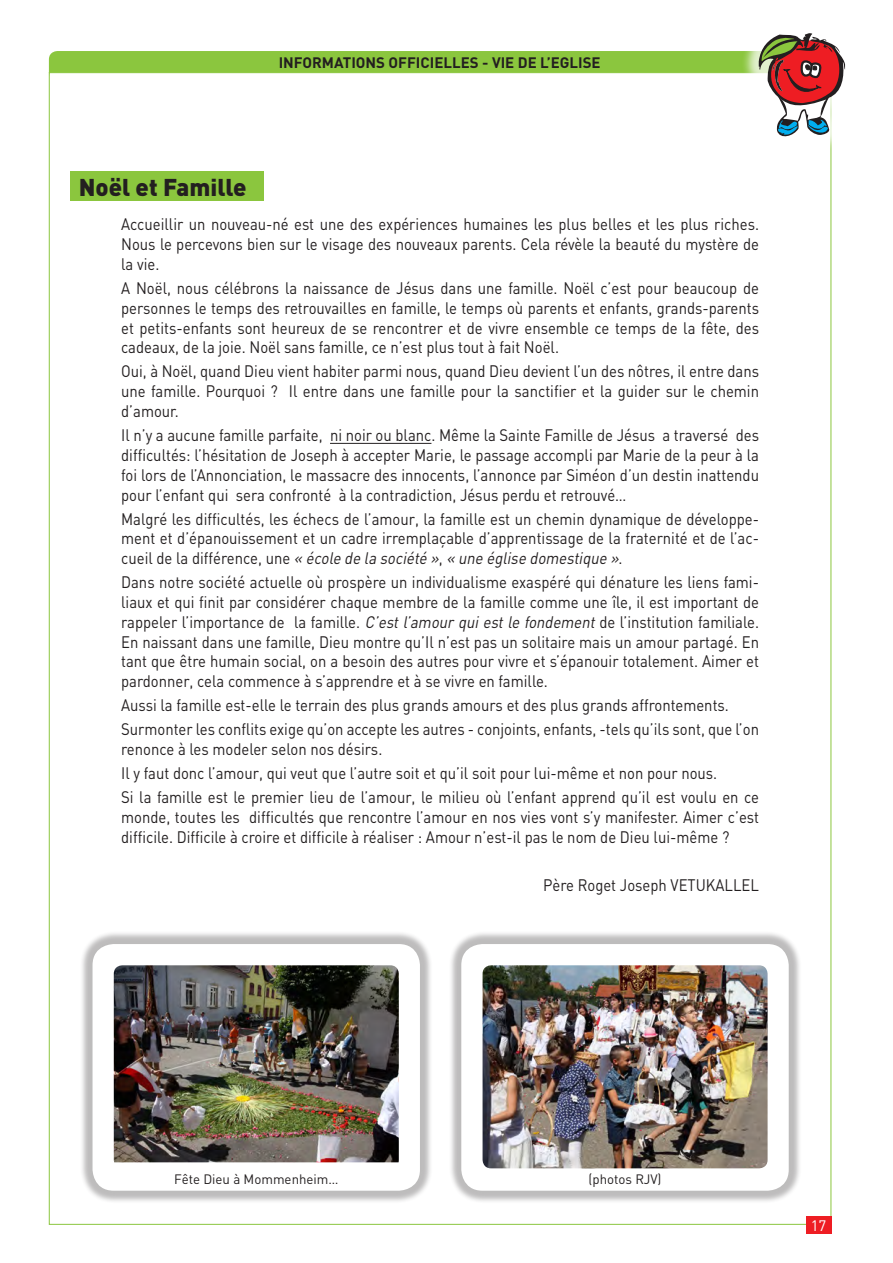
<style>
.page{position:relative;width:893px;height:1263px;background:#fff}
.page>*{position:absolute;margin:0;border:0;box-sizing:border-box;transform-origin:0 0}
.t1{font:900 24px "DIN";color:#231f20}
.t2{font:16.5px/19.8px "DIN";color:#231f20;text-align:justify;scale:.9 1}
.t3{font:700 15px "DIN";color:#231f20}
.t4{font:15px "DIN";color:#fff}
.t5{font:13.5px "DIN";color:#231f20}
.s1{font-style:italic}
</style>
<div class="page">
<div style="left:49px;top:51px;width:782px;height:30px;background:#8bc63e;border-radius:9px"></div>
<div style="left:49px;top:72px;width:782px;height:1153px;background:#fff;border:1px solid #8bc63e"></div>
<div style="left:806px;top:1216px;width:25px;height:17px;background:#ee1d23"></div>
<div style="left:741px;top:16px;width:122px;height:138px;background:#fff"></div>
<svg style="left:758px;top:33px;width:88px;height:107px"></svg>
<hr style="left:330px;top:443px;width:101px;height:1px;background:#231f20">
<div style="left:70px;top:171px;width:193px;height:30px;background:#8bc63e"></div>
<div style="left:80px;top:931px;width:353px;height:272px;background:#231f20;opacity:.3"></div>
<div style="left:93px;top:944px;width:327px;height:247px;background:#fff;border-radius:21px"></div>
<div style="left:448px;top:931px;width:354px;height:272px;background:#231f20;opacity:.3"></div>
<div style="left:461px;top:944px;width:328px;height:247px;background:#fff;border-radius:21px"></div>
<img style="left:114px;top:965px;width:285px;height:197px">
<img style="left:483px;top:965px;width:285px;height:203px">
<p class="t3" style="left:279px;top:52px;width:324px">INFORMATIONS OFFICIELLES - VIE DE L’EGLISE</p>
<h1 class="t1" style="left:79px;top:171px;width:169px">Noël et Famille</h1>
<p class="t2" style="left:121px;top:214px;width:710px">Accueillir un nouveau-né est une des expériences humaines les plus belles et les plus riches.<br>Nous le percevons bien sur le visage des nouveaux parents. Cela révèle la beauté du mystère de la vie.</p>
<p class="t2" style="left:121px;top:278px;width:710px">A Noël, nous célébrons la naissance de Jésus dans une famille. Noël c’est pour beaucoup de personnes le temps des retrouvailles en famille, le temps où parents et enfants, grands-parents et petits-enfants sont heureux de se rencontrer et de vivre ensemble ce temps de la fête, des cadeaux, de la joie. Noël sans famille, ce n’est plus tout à fait Noël.</p>
<p class="t2" style="left:121px;top:361px;width:710px">Oui, à Noël, quand Dieu vient habiter parmi nous, quand Dieu devient l’un des nôtres, il entre dans une famille. Pourquoi ? Il entre dans une famille pour la sanctifier et la guider sur le chemin d’amour.</p>
<p class="t2" style="left:121px;top:425px;width:710px">Il n’y a aucune famille parfaite, ni noir ou blanc. Même la Sainte Famille de Jésus a traversé des difficultés: l’hésitation de Joseph à accepter Marie, le passage accompli par Marie de la peur à la foi lors de l’Annonciation, le massacre des innocents, l’annonce par Siméon d’un destin inattendu pour l’enfant qui sera confronté à la contradiction, Jésus perdu et retrouvé…</p>
<p class="t2" style="left:121px;top:508px;width:710px">Malgré les difficultés, les échecs de l’amour, la famille est un chemin dynamique de développe&shy;ment et d’épanouissement et un cadre irremplaçable d’apprentissage de la fraternité et de l’ac&shy;c u e i l d e la d i ff é re n c e , u n e <span class="s1">« école de la société »</span>, <span class="s1">« une église domestique »</span>.</p>
<p class="t2" style="left:121px;top:572px;width:710px">Dans notre société actuelle où prospère un individualisme exaspéré qui dénature les liens fami&shy;liaux et qui finit par considérer chaque membre de la famille comme une île, il est important de rappeler l’importance de la famille. <span class="s1">C’est l’amour qui est le fondement</span> de l’institution familiale.<br>En naissant dans une famille, Dieu montre qu’Il n’est pas un solitaire mais un amour partagé. En tant que être humain social, on a besoin des autres pour vivre et s’épanouir totalement. Aimer et pardonner, cela commence à s’apprendre et à se vivre en famille.</p>
<p class="t2" style="left:121px;top:693px;width:710px;line-height:24px">Aussi la famille est-elle le terrain des plus grands amours et des plus grands affrontements.<br>Surmonter les conflits exige qu’on accepte les autres - conjoints, enfants, -tels qu’ils sont, que l’on</p>
<p class="t2" style="left:121px;top:737px;width:710px;line-height:24px;text-align:left">renonce à les modeler selon nos désirs.<br>Il y faut donc l’amour, qui veut que l’autre soit et qu’il soit pour lui-même et non pour nous.<br>Si la famille est le premier lieu de l’amour, le milieu où l’enfant apprend qu’il est voulu en ce</p>
<p class="t2" style="left:121px;top:807px;width:710px">monde, toutes les difficultés que rencontre l’amour en nos vies vont s’y manifester. Aimer c’est difficile. Difficile à croire et difficile à réaliser : Amour n’est-il pas le nom de Dieu lui-même ?</p>
<p class="t2" style="left:543px;top:875px;width:241px">Père Roget Joseph VETUKALLEL</p>
<p class="t5" style="left:174px;top:1170px;width:166px">Fête Dieu à Mommenheim…</p>
<p class="t5" style="left:589px;top:1170px;width:74px">(photos RJV)</p>
<p class="t4" style="left:811px;top:1216px;width:17px">17</p>
</div>
